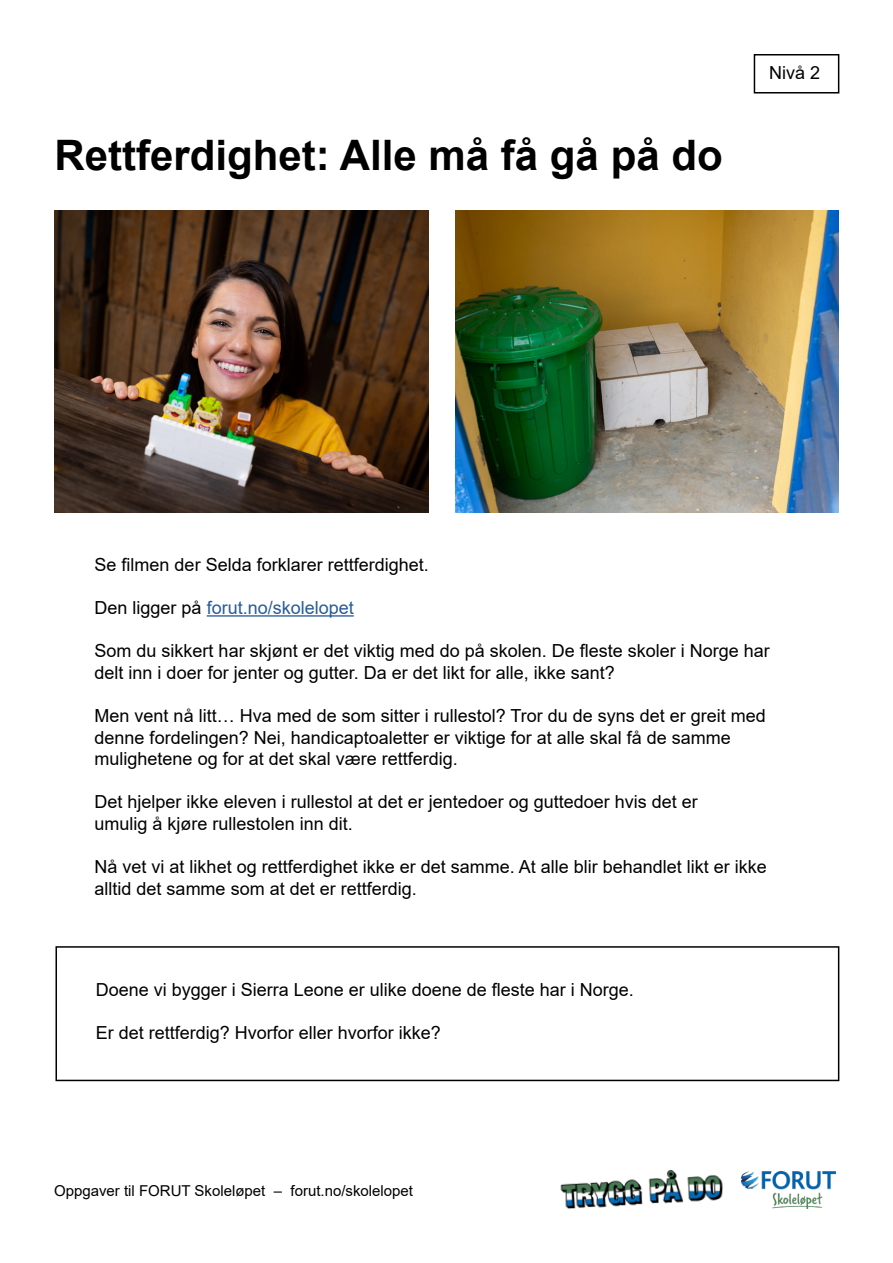
<style>
.page{position:relative;width:893px;height:1263px;background:#fff}
.page>*{position:absolute;margin:0;border:0;box-sizing:border-box;transform-origin:0 0}
.t1{font:700 42px "Arial";color:#000}
.t2{font:18px/21.6px "Arial";color:#000}
.t3{font:18px "Arial";color:#275b9b}
.t4{font:15px "Arial";color:#000}
.s1{color:#000}
</style>
<div class="page">
<div style="left:55px;top:946px;width:784px;height:135px;background:#fff;border:2px solid #000"></div>
<div style="left:754px;top:54px;width:85px;height:40px;border:2px solid #000"></div>
<img style="left:560px;top:1170px;width:163px;height:39px">
<img style="left:741px;top:1171px;width:95px;height:37px">
<hr style="left:207px;top:615px;width:147px;height:2px;background:#275b9b">
<img style="left:54px;top:210px;width:374px;height:302px">
<img style="left:455px;top:210px;width:384px;height:302px">
<h1 class="t1" style="left:54px;top:132px;width:670px">Rettferdighet: Alle må få gå på do</h1>
<p class="t2" style="left:769px;top:62px;width:53px">Nivå 2</p>
<p class="t2" style="left:95px;top:554px;width:336px">Se filmen der Selda forklarer rettferdighet.</p>
<p class="t3" style="left:95px;top:598px;width:261px"><span class="s1">Den ligger på</span> forut.no/skolelopet</p>
<p class="t2" style="left:95px;top:640px;width:677px">Som du sikkert har skjønt er det viktig med do på skolen. De fleste skoler i Norge har delt inn i doer for jenter og gutter. Da er det likt for alle, ikke sant?</p>
<p class="t2" style="left:95px;top:705px;width:673px">Men vent nå litt… Hva med de som sitter i rullestol? Tror du de syns det er greit med denne fordelingen? Nei, handicaptoaletter er viktige for at alle skal få de samme mulighetene og for at det skal være rettferdig.</p>
<p class="t2" style="left:95px;top:791px;width:605px">Det hjelper ikke eleven i rullestol at det er jentedoer og guttedoer hvis det er umulig å kjøre rullestolen inn dit.</p>
<p class="t2" style="left:95px;top:856px;width:674px">Nå vet vi at likhet og rettferdighet ikke er det samme. At alle blir behandlet likt er ikke alltid det samme som at det er rettferdig.</p>
<p class="t2" style="left:96px;top:978px;width:540px">Doene vi bygger i Sierra Leone er ulike doene de fleste har i Norge.</p>
<p class="t2" style="left:96px;top:1022px;width:347px">Er det rettferdig? Hvorfor eller hvorfor ikke?</p>
<p class="t4" style="left:54px;top:1183px;width:361px">Oppgaver til FORUT Skoleløpet – forut.no/skolelopet</p>
</div>
